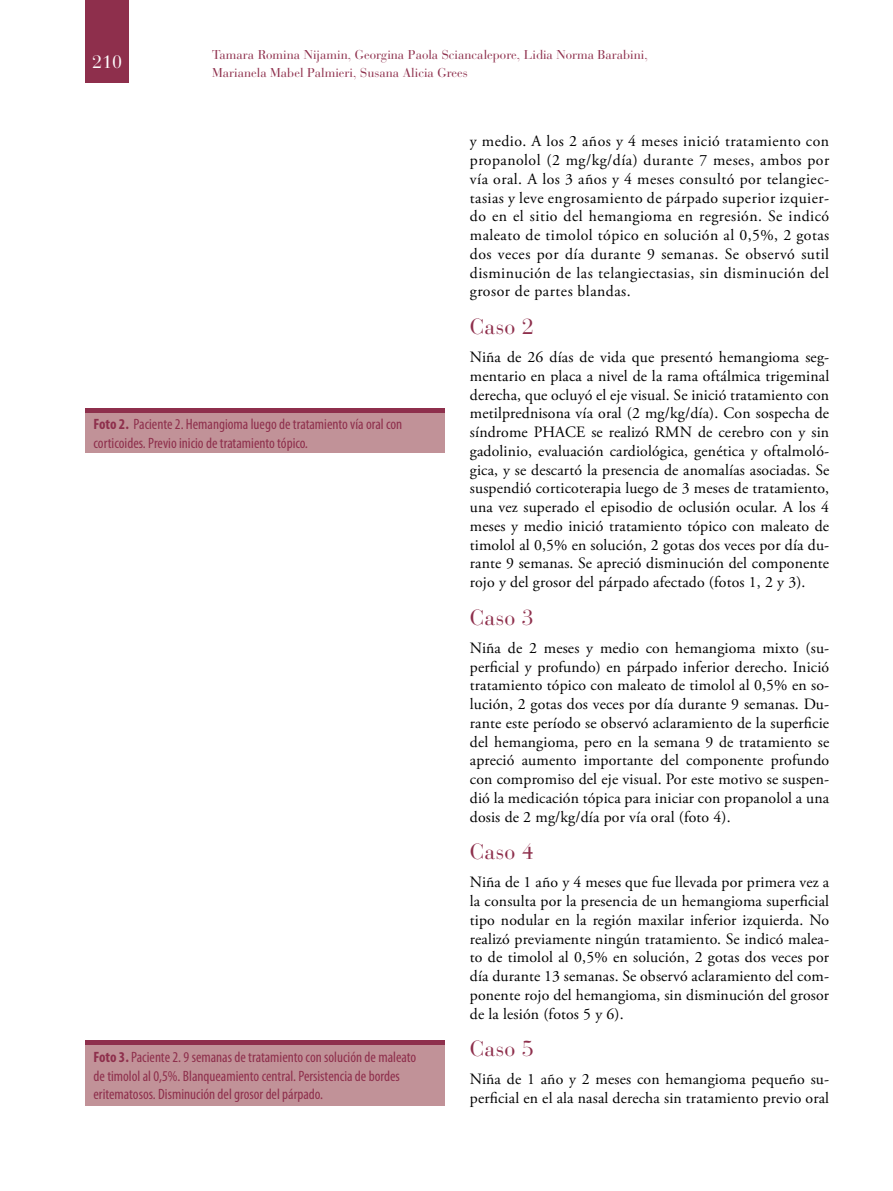
<style>
.page{position:relative;width:893px;height:1191px;background:#fff}
.page>*{position:absolute;margin:0;border:0;box-sizing:border-box;transform-origin:0 0}
.t1{font:21.75px "Bauer Bodoni";letter-spacing:.01em;color:#8e2f4c}
.t2{font:18px "Bauer Bodoni";color:#fff}
.t3{font:15.75px/18.8px "Adobe Garamond Pro";letter-spacing:.01em;color:#000;text-align:justify}
.t4{font:condensed 15px/18.8px "Myriad Pro";color:#8e2f4c}
.t5{font:12.75px/18px "Bauer Bodoni";color:#8e2f4c}
.s1{font-weight:700}
.s2{font-style:italic}
</style>
<div class="page">
<div style="left:85px;top:0;width:44px;height:82px;background:#8e2f4c"></div>
<div style="left:85px;top:1044px;width:359px;height:62px;background:#c19298"></div>
<hr style="left:85px;top:1040px;width:359px;height:4px;background:#8e2f4c">
<div style="left:85px;top:412px;width:359px;height:40px;background:#c19298"></div>
<hr style="left:85px;top:408px;width:360px;height:4px;background:#8e2f4c">
<p class="t2" style="left:92px;top:51px;width:32px">210</p>
<p class="t5" style="left:212px;top:46px;width:437px">Tamara Romina Nijamin, Georgina Paola Sciancalepore, Lidia Norma Barabini,<br>Marianela Mabel Palmieri, Susana Alicia Grees</p>
<p class="t4" style="left:94px;top:414px;width:310px"><span class="s1">Foto 2.</span> Paciente 2. Hemangioma luego de tratamiento vía oral con corticoides. Previo inicio de tratamiento tópico<span class="s2">.</span></p>
<p class="t4" style="left:94px;top:1047px;width:324px"><span class="s1">Foto 3.</span> Paciente 2. 9 semanas de tratamiento con solución de maleato de timolol al 0,5%. Blanqueamiento central. Persistencia de bordes eritematosos. Disminución del grosor del párpado.</p>
<p class="t3" style="left:470px;top:133px;width:361px">y medio. A los 2 años y 4 meses inició tratamiento con propanolol (2 mg/kg/día) durante 7 meses, ambos por vía oral. A los 3 años y 4 meses consultó por telangiec&shy;tasias y leve engrosamiento de párpado superior izquier&shy;do en el sitio del hemangioma en regresión. Se indicó maleato de timolol tópico en solución al 0,5%, 2 gotas dos veces por día durante 9 semanas. Se observó sutil disminución de las telangiectasias, sin disminución del grosor de partes blandas.</p>
<h1 class="t1" style="left:470px;top:313px;width:65px">Caso 2</h1>
<p class="t3" style="left:470px;top:348px;width:361px">Niña de 26 días de vida que presentó hemangioma seg&shy;mentario en placa a nivel de la rama oftálmica trigeminal derecha, que ocluyó el eje visual. Se inició tratamiento con metilprednisona vía oral (2 mg/kg/día). Con sospecha de síndrome PHACE se realizó RMN de cerebro con y sin gadolinio, evaluación cardiológica, genética y oftalmoló&shy;gica, y se descartó la presencia de anomalías asociadas. Se suspendió corticoterapia luego de 3 meses de tratamiento, una vez superado el episodio de oclusión ocular. A los 4 meses y medio inició tratamiento tópico con maleato de timolol al 0,5% en solución, 2 gotas dos veces por día du&shy;rante 9 semanas. Se apreció disminución del componente rojo y del grosor del párpado afectado (fotos 1, 2 y 3).</p>
<h1 class="t1" style="left:470px;top:604px;width:65px">Caso 3</h1>
<p class="t3" style="left:470px;top:639px;width:361px">Niña de 2 meses y medio con hemangioma mixto (su&shy;perficial y profundo) en párpado inferior derecho. Inició tratamiento tópico con maleato de timolol al 0,5% en so&shy;lución, 2 gotas dos veces por día durante 9 semanas. Du&shy;rante este período se observó aclaramiento de la superficie del hemangioma, pero en la semana 9 de tratamiento se apreció aumento importante del componente profundo con compromiso del eje visual. Por este motivo se suspen&shy;dió la medicación tópica para iniciar con propanolol a una dosis de 2 mg/kg/día por vía oral (foto 4).</p>
<h1 class="t1" style="left:470px;top:838px;width:65px">Caso 4</h1>
<p class="t3" style="left:470px;top:873px;width:361px">Niña de 1 año y 4 meses que fue llevada por primera vez a la consulta por la presencia de un hemangioma superficial tipo nodular en la región maxilar inferior izquierda. No realizó previamente ningún tratamiento. Se indicó malea&shy;to de timolol al 0,5% en solución, 2 gotas dos veces por día durante 13 semanas. Se observó aclaramiento del com&shy;ponente rojo del hemangioma, sin disminución del grosor de la lesión (fotos 5 y 6).</p>
<h1 class="t1" style="left:470px;top:1035px;width:65px">Caso 5</h1>
<p class="t3" style="left:470px;top:1070px;width:361px">Niña de 1 año y 2 meses con hemangioma pequeño su&shy;perficial en el ala nasal derecha sin tratamiento previo oral</p>
</div>
